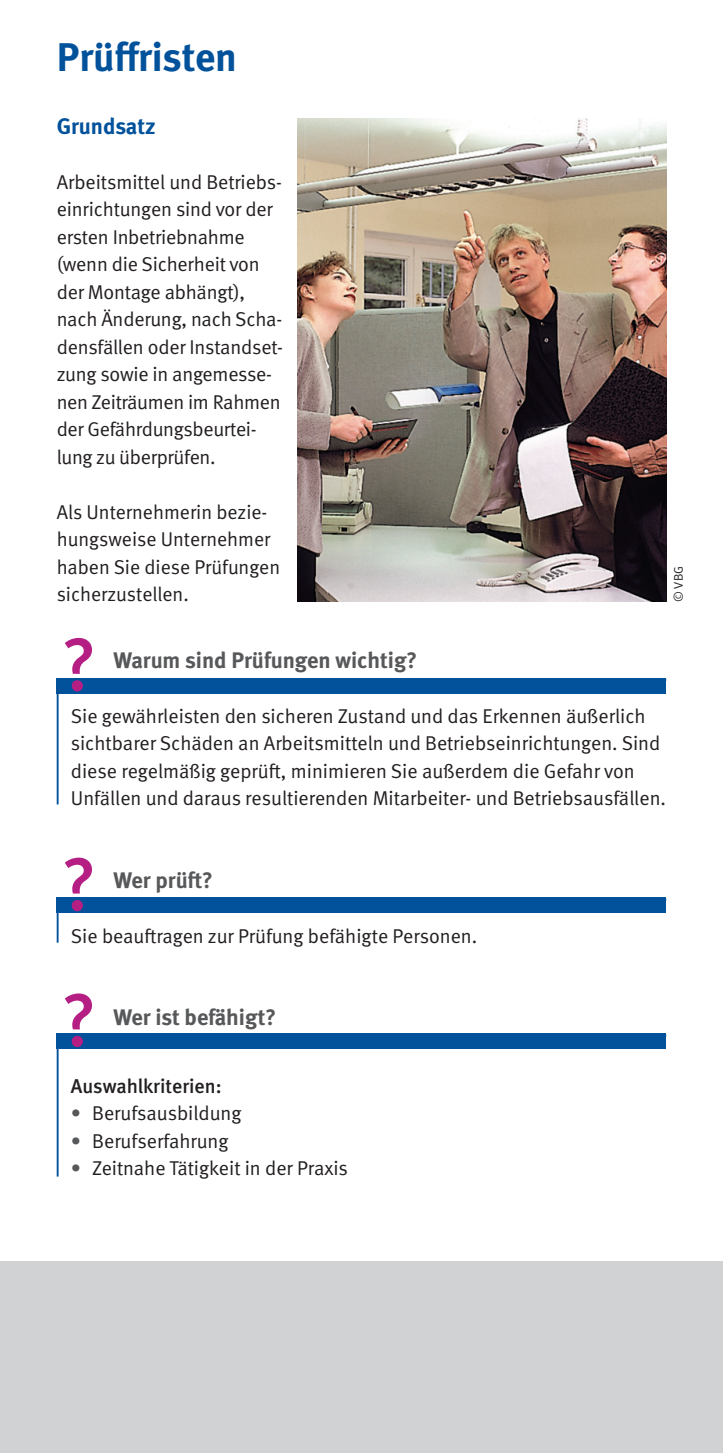
<style>
.page{position:relative;width:723px;height:1453px;background:#fff}
.page>*{position:absolute;margin:0;border:0;box-sizing:border-box;transform-origin:0 0}
.t1{font:700 40px "DGUV Meta";letter-spacing:-.005em;color:#01519b}
.t2{font:700 22.5px "DGUV Meta";color:#57585a}
.t3{font:700 22.5px "DGUV Meta";color:#01519b}
.t4{font:20px/27.5px "DGUV Meta";color:#231f20}
.t5{font:500 20px "DGUV Meta";color:#231f20}
.t6{font:12.5px "DGUV Meta";color:#231f20}
.s1{color:#57585a}
</style>
<div class="page">
<div style="left:0;top:1261px;width:723px;height:192px;background:#d1d2d4"></div>
<img style="left:298px;top:119px;width:368px;height:483px">
<svg style="left:56px;top:678px;width:611px;height:127px"></svg>
<div style="left:57px;top:678px;width:609px;height:15px;background:#01519b"></div>
<svg style="left:65px;top:638px;width:27px;height:53px"></svg>
<svg style="left:56px;top:857px;width:611px;height:86px"></svg>
<svg style="left:56px;top:1033px;width:611px;height:144px"></svg>
<div style="left:57px;top:1034px;width:609px;height:15px;background:#01519b"></div>
<svg style="left:65px;top:993px;width:27px;height:54px"></svg>
<h1 class="t1" style="left:57px;top:42px;width:182px">Prüffristen</h1>
<p class="t3" style="left:57px;top:118px;width:100px">Grundsatz</p>
<p class="t4" style="left:57px;top:170px;width:228px">Arbeitsmittel und Betriebs&shy;einrichtungen sind vor der ers ten Inbetriebnahme (wenn die Sicherheit von der Montage abhängt), nach Änderung, nach Scha&shy;densfällen oder Instandset&shy;zung sowie in angemesse&shy;nen Zeiträumen im Rahmen der Gefährdungsbeurtei&shy;lung zu überprüfen.</p>
<p class="t4" style="left:57px;top:500px;width:225px">Als Unternehmerin bezie&shy;hungsweise Unternehmer haben Sie diese Prüfungen sicherzustellen.</p>
<p class="t6" style="left:674px;top:602px;width:37px;rotate:-90deg">© VBG</p>
<p class="t2" style="left:113px;top:651px;width:305px">Warum sind Prüfungen wichtig?</p>
<p class="t4" style="left:71px;top:703px;width:597px">Sie gewährleisten den sicheren Zustand und das Erkennen äußerlich sichtbarer Schäden an Arbeitsmitteln und Betriebseinrichtungen. Sind diese regelmäßig geprüft, minimieren Sie außerdem die Gefahr von Unfällen und daraus resultierenden Mitarbeiter- und Betriebsausfällen.</p>
<p class="t2" style="left:113px;top:871px;width:101px">Wer prüft?</p>
<p class="t4" style="left:71px;top:923px;width:408px">Sie beauftragen zur Prüfung befähigte Personen.</p>
<p class="t2" style="left:113px;top:1009px;width:164px">Wer ist befähigt?</p>
<p class="t5" style="left:71px;top:1078px;width:152px">Auswahlkriterien:</p>
<p class="t4" style="left:71px;top:1101px;width:172px"><span class="s1">•</span> Berufsausbildung</p>
<p class="t4" style="left:71px;top:1128px;width:159px"><span class="s1">•</span> Berufserfahrung</p>
<p class="t4" style="left:71px;top:1156px;width:278px"><span class="s1">•</span> Zeitnahe Tätigkeit in der Praxis</p>
</div>
